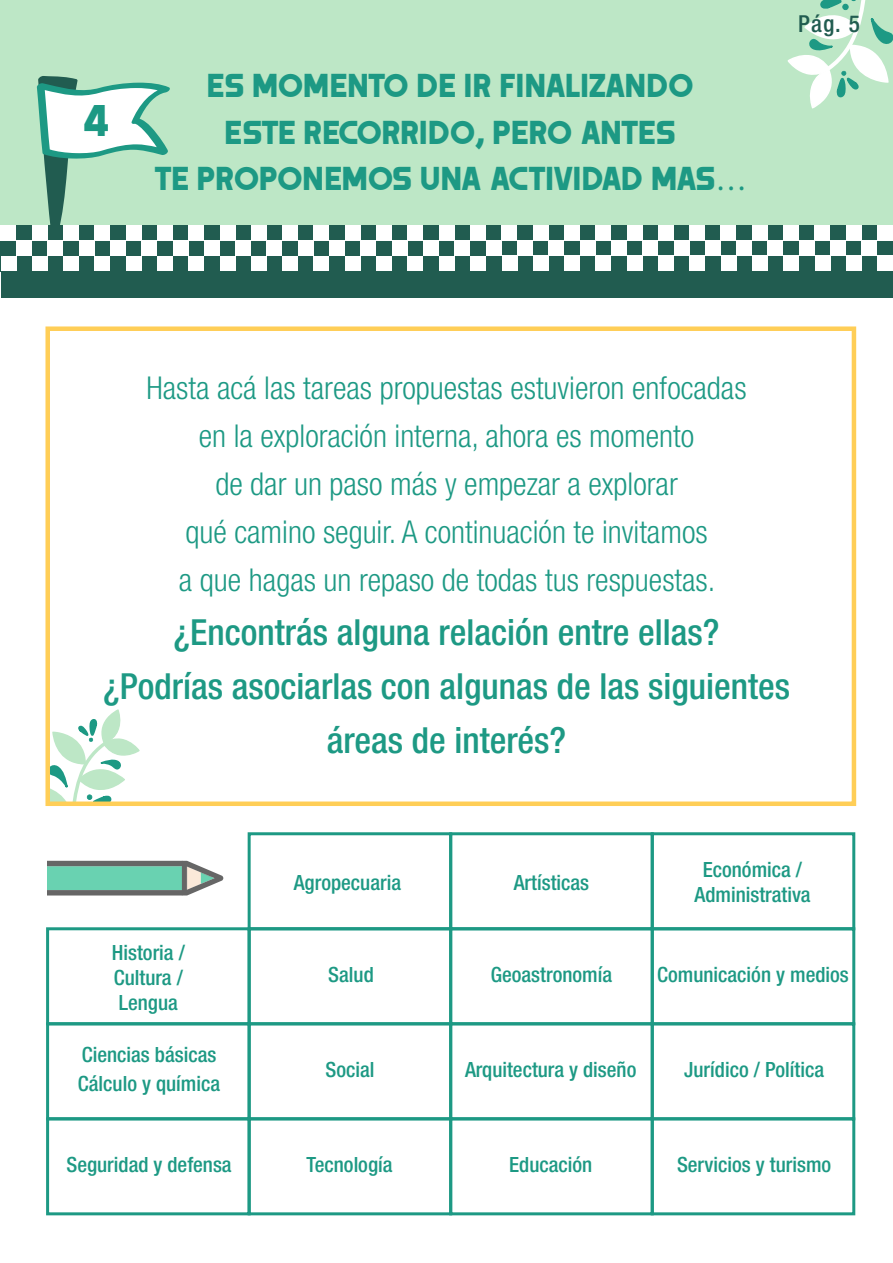
<style>
.page{position:relative;width:893px;height:1263px;background:#fff}
.page>*{position:absolute;margin:0;border:0;box-sizing:border-box;transform-origin:0 0}
.t1{font:42.15px "Trender";color:#1d9984}
.t2{font:500 condensed 36px/54px "Helvetica Neue LT Com";color:#1d9984;text-align:center}
.t3{font:300 condensed 31.5px/48px "Helvetica Neue LT Com";color:#1d9984;text-align:center}
.t4{font:31.5px/46.5px "Trender";letter-spacing:-.025em;color:#1d9984;text-align:center}
.t5{font:500 condensed 23.4px "Helvetica Neue LT Com";color:#215c50}
.t6{font:500 condensed 21px/25.2px "Helvetica Neue LT Com";color:#1d9984;text-align:center}
.s1{font-family:"Myriad Pro"}
</style>
<div class="page">
<svg style="left:50px;top:709px;width:90px;height:92px"></svg>
<div style="left:0;top:0;width:893px;height:272px;background:#bde7c6"></div>
<svg style="left:37px;top:76px;width:133px;height:149px"></svg>
<svg style="left:787px;top:0;width:106px;height:109px"></svg>
<div style="left:0;top:225px;width:893px;height:46px;background:#215c50"></div>
<div style="left:1px;top:256px;width:15px;height:16px;background:#fff"></div>
<div style="left:16px;top:240px;width:16px;height:16px;background:#fff"></div>
<div style="left:1px;top:225px;width:15px;height:16px;background:#fff"></div>
<div style="left:32px;top:256px;width:16px;height:15px;background:#fff"></div>
<div style="left:32px;top:225px;width:16px;height:16px;background:#fff"></div>
<div style="left:48px;top:240px;width:15px;height:16px;background:#fff"></div>
<div style="left:63px;top:256px;width:16px;height:15px;background:#fff"></div>
<div style="left:63px;top:225px;width:16px;height:16px;background:#fff"></div>
<div style="left:79px;top:240px;width:15px;height:16px;background:#fff"></div>
<div style="left:95px;top:256px;width:15px;height:15px;background:#fff"></div>
<div style="left:94px;top:225px;width:16px;height:16px;background:#fff"></div>
<div style="left:110px;top:240px;width:16px;height:16px;background:#fff"></div>
<div style="left:126px;top:256px;width:16px;height:15px;background:#fff"></div>
<div style="left:126px;top:225px;width:15px;height:16px;background:#fff"></div>
<div style="left:142px;top:240px;width:15px;height:16px;background:#fff"></div>
<div style="left:157px;top:256px;width:16px;height:15px;background:#fff"></div>
<div style="left:157px;top:225px;width:16px;height:16px;background:#fff"></div>
<div style="left:173px;top:240px;width:15px;height:16px;background:#fff"></div>
<div style="left:189px;top:256px;width:15px;height:15px;background:#fff"></div>
<div style="left:188px;top:225px;width:16px;height:16px;background:#fff"></div>
<div style="left:204px;top:240px;width:16px;height:16px;background:#fff"></div>
<div style="left:220px;top:256px;width:15px;height:15px;background:#fff"></div>
<div style="left:220px;top:225px;width:15px;height:16px;background:#fff"></div>
<div style="left:235px;top:240px;width:16px;height:16px;background:#fff"></div>
<div style="left:251px;top:256px;width:16px;height:15px;background:#fff"></div>
<div style="left:251px;top:225px;width:16px;height:16px;background:#fff"></div>
<div style="left:267px;top:240px;width:15px;height:16px;background:#fff"></div>
<div style="left:282px;top:256px;width:16px;height:15px;background:#fff"></div>
<div style="left:282px;top:225px;width:16px;height:16px;background:#fff"></div>
<div style="left:298px;top:240px;width:16px;height:16px;background:#fff"></div>
<div style="left:314px;top:256px;width:15px;height:15px;background:#fff"></div>
<div style="left:314px;top:225px;width:15px;height:16px;background:#fff"></div>
<div style="left:329px;top:240px;width:16px;height:16px;background:#fff"></div>
<div style="left:345px;top:256px;width:16px;height:15px;background:#fff"></div>
<div style="left:345px;top:225px;width:16px;height:16px;background:#fff"></div>
<div style="left:361px;top:240px;width:15px;height:16px;background:#fff"></div>
<div style="left:376px;top:256px;width:16px;height:15px;background:#fff"></div>
<div style="left:376px;top:225px;width:16px;height:16px;background:#fff"></div>
<div style="left:392px;top:240px;width:16px;height:16px;background:#fff"></div>
<div style="left:408px;top:256px;width:15px;height:15px;background:#fff"></div>
<div style="left:408px;top:225px;width:15px;height:16px;background:#fff"></div>
<div style="left:423px;top:240px;width:16px;height:16px;background:#fff"></div>
<div style="left:439px;top:256px;width:15px;height:15px;background:#fff"></div>
<div style="left:439px;top:225px;width:15px;height:16px;background:#fff"></div>
<div style="left:454px;top:240px;width:16px;height:16px;background:#fff"></div>
<div style="left:470px;top:256px;width:16px;height:15px;background:#fff"></div>
<div style="left:470px;top:225px;width:16px;height:16px;background:#fff"></div>
<div style="left:486px;top:240px;width:16px;height:16px;background:#fff"></div>
<div style="left:502px;top:256px;width:15px;height:15px;background:#fff"></div>
<div style="left:502px;top:225px;width:15px;height:16px;background:#fff"></div>
<div style="left:517px;top:240px;width:16px;height:16px;background:#fff"></div>
<div style="left:533px;top:256px;width:16px;height:15px;background:#fff"></div>
<div style="left:533px;top:225px;width:15px;height:16px;background:#fff"></div>
<div style="left:548px;top:240px;width:16px;height:16px;background:#fff"></div>
<div style="left:564px;top:256px;width:16px;height:15px;background:#fff"></div>
<div style="left:564px;top:225px;width:16px;height:16px;background:#fff"></div>
<div style="left:580px;top:240px;width:15px;height:16px;background:#fff"></div>
<div style="left:596px;top:256px;width:15px;height:15px;background:#fff"></div>
<div style="left:595px;top:225px;width:16px;height:16px;background:#fff"></div>
<div style="left:611px;top:240px;width:16px;height:16px;background:#fff"></div>
<div style="left:627px;top:256px;width:16px;height:15px;background:#fff"></div>
<div style="left:627px;top:225px;width:15px;height:16px;background:#fff"></div>
<div style="left:642px;top:240px;width:16px;height:16px;background:#fff"></div>
<div style="left:658px;top:256px;width:16px;height:15px;background:#fff"></div>
<div style="left:658px;top:225px;width:16px;height:16px;background:#fff"></div>
<div style="left:674px;top:240px;width:15px;height:16px;background:#fff"></div>
<div style="left:689px;top:256px;width:16px;height:15px;background:#fff"></div>
<div style="left:689px;top:225px;width:16px;height:16px;background:#fff"></div>
<div style="left:705px;top:240px;width:16px;height:16px;background:#fff"></div>
<div style="left:721px;top:256px;width:15px;height:15px;background:#fff"></div>
<div style="left:721px;top:225px;width:15px;height:16px;background:#fff"></div>
<div style="left:736px;top:240px;width:16px;height:16px;background:#fff"></div>
<div style="left:752px;top:256px;width:16px;height:15px;background:#fff"></div>
<div style="left:752px;top:225px;width:15px;height:16px;background:#fff"></div>
<div style="left:768px;top:240px;width:15px;height:16px;background:#fff"></div>
<div style="left:783px;top:256px;width:16px;height:15px;background:#fff"></div>
<div style="left:783px;top:225px;width:16px;height:16px;background:#fff"></div>
<div style="left:799px;top:240px;width:16px;height:16px;background:#fff"></div>
<div style="left:815px;top:256px;width:15px;height:15px;background:#fff"></div>
<div style="left:815px;top:225px;width:15px;height:16px;background:#fff"></div>
<div style="left:830px;top:240px;width:16px;height:16px;background:#fff"></div>
<div style="left:846px;top:256px;width:16px;height:15px;background:#fff"></div>
<div style="left:846px;top:225px;width:16px;height:16px;background:#fff"></div>
<div style="left:862px;top:240px;width:15px;height:16px;background:#fff"></div>
<div style="left:877px;top:256px;width:16px;height:15px;background:#fff"></div>
<div style="left:877px;top:225px;width:16px;height:16px;background:#fff"></div>
<div style="left:1px;top:272px;width:892px;height:26px;background:#215c50"></div>
<div style="left:45px;top:326px;width:811px;height:480px;border:4px solid #ffce57"></div>
<div style="left:248px;top:832px;width:204px;height:98px;border:3px solid #1d9984"></div>
<div style="left:449px;top:832px;width:205px;height:98px;border:3px solid #1d9984"></div>
<div style="left:651px;top:832px;width:204px;height:98px;border:3px solid #1d9984"></div>
<div style="left:46px;top:927px;width:205px;height:98px;border:3px solid #1d9984"></div>
<div style="left:248px;top:927px;width:204px;height:98px;border:3px solid #1d9984"></div>
<div style="left:449px;top:927px;width:205px;height:98px;border:3px solid #1d9984"></div>
<div style="left:651px;top:927px;width:204px;height:98px;border:3px solid #1d9984"></div>
<div style="left:46px;top:1022px;width:205px;height:98px;border:3px solid #1d9984"></div>
<div style="left:248px;top:1022px;width:204px;height:98px;border:3px solid #1d9984"></div>
<div style="left:449px;top:1022px;width:205px;height:98px;border:3px solid #1d9984"></div>
<div style="left:651px;top:1022px;width:204px;height:98px;border:3px solid #1d9984"></div>
<div style="left:46px;top:1117px;width:205px;height:98px;border:3px solid #1d9984"></div>
<div style="left:248px;top:1117px;width:204px;height:98px;border:3px solid #1d9984"></div>
<div style="left:449px;top:1117px;width:205px;height:98px;border:3px solid #1d9984"></div>
<div style="left:651px;top:1117px;width:204px;height:98px;border:3px solid #1d9984"></div>
<svg style="left:48px;top:861px;width:175px;height:34px;background:#7cb4a1"></svg>
<h1 class="t1" style="left:83px;top:92px;width:29px">4</h1>
<h3 class="t4" style="left:154px;top:61px;width:595px">ES MOMENTO DE IR FINALIZANDO<br>ESTE RECORRIDO, PERO ANTES<br>TE PROPONEMOS UNA ACTIVIDAD MAS<span class="s1">…</span></h3>
<p class="t5" style="left:798px;top:10px;width:63px">Pág. 5</p>
<h3 class="t3" style="left:146px;top:364px;width:602px">Hasta acá las tareas propuestas estuvieron enfocadas en la exploración interna, ahora es momento<br>de dar un paso más y empezar a explorar<br>qué camino seguir. A continuación te invitamos<br>a que hagas un repaso de todas tus respuestas.</h3>
<h2 class="t2" style="left:103px;top:605px;width:688px">¿Encontrás alguna relación entre ellas?<br>¿Podrías asociarlas con algunas de las siguientes áreas de interés?</h2>
<p class="t6" style="left:112px;top:939px;width:75px;text-align:justify">Historia / Cultura / Lengua</p>
<p class="t6" style="left:78px;top:1040px;width:144px;line-height:28.2px;text-align:left">Ciencias básicas<br>Cálculo y química</p>
<p class="t6" style="left:294px;top:869px;width:109px">Agropecuaria</p>
<p class="t6" style="left:514px;top:870px;width:77px">Artísticas</p>
<p class="t6" style="left:694px;top:856px;width:117px">Económica /<br>Administrativa</p>
<p class="t6" style="left:328px;top:962px;width:47px">Salud</p>
<p class="t6" style="left:491px;top:962px;width:123px">Geoastronomía</p>
<p class="t6" style="left:657px;top:961px;width:193px">Comunicación y medios</p>
<p class="t6" style="left:325px;top:1056px;width:50px">Social</p>
<p class="t6" style="left:465px;top:1056px;width:173px">Arquitectura y diseño</p>
<p class="t6" style="left:684px;top:1056px;width:141px">Jurídico / Política</p>
<p class="t6" style="left:66px;top:1151px;width:167px">Seguridad y defensa</p>
<p class="t6" style="left:307px;top:1151px;width:87px">Tecnología</p>
<p class="t6" style="left:509px;top:1151px;width:85px">Educación</p>
<p class="t6" style="left:677px;top:1151px;width:156px">Servicios y turismo</p>
</div>
